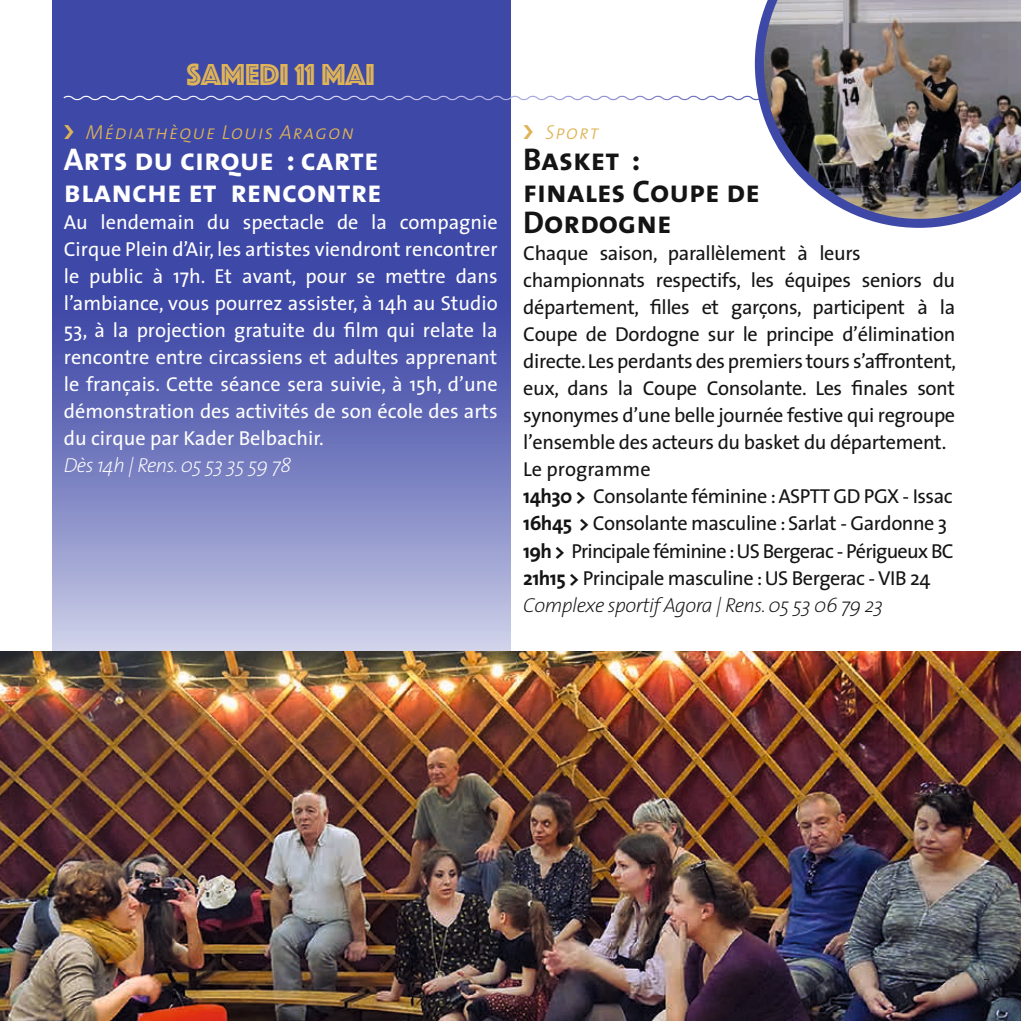
<style>
.page{position:relative;width:1021px;height:1021px;background:#fff}
.page>*{position:absolute;margin:0;border:0;box-sizing:border-box;transform-origin:0 0}
.t1{font:31.5px/31.5px "The Sans Bold Caps";color:#fff}
.t2{font:31.5px/31.5px "The Sans Bold Caps";color:#131413}
.t3{font:31.5px "Phosphate Inline";color:#dfb458}
.t4{font:20.25px/27px "The Sans";letter-spacing:-.02em;color:#131413}
.t5{font:20.25px/27px "The Sans";color:#fff;text-align:justify}
.t6{font:20.25px "The Sans Light Italic Caps";letter-spacing:.05em;color:#dfb458}
.t7{font:italic 200 20.25px "The Sans";letter-spacing:-.025em;color:#fff}
.t8{font:italic 200 13.5px "The Sans";color:#131413}
.s1{font-weight:700}
.s2{font-weight:200;font-style:italic}
</style>
<div class="page">
<svg style="left:52px;top:0;width:458px;height:652px;fill:#454fa9"></svg>
<img style="left:0;top:652px;width:1020px;height:368px">
<svg style="left:62px;top:94px;width:692px;height:8px"></svg>
<img style="left:754px;top:0;width:266px;height:228px">
<svg style="left:64px;top:125px;width:10px;height:14px"></svg>
<h1 class="t3" style="left:187px;top:52px;width:189px">SAMEDI 11 MAI</h1>
<p class="t6" style="left:86px;top:121px;width:270px">Médiathèque Louis Aragon</p>
<h1 class="t1" style="left:64px;top:143px;width:319px">Arts du cirque : carte blanche et rencontre</h1>
<p class="t5" style="left:64px;top:208px;width:435px">Au lendemain du spectacle de la compagnie Cirque Plein d’Air, les artistes viendront rencontrer le public à 17h. Et avant, pour se mettre dans l’ambiance, vous pourrez assister, à 14h au Studio 53, à la projection gratuite du film qui relate la rencontre entre circassiens et adultes apprenant le français. Cette séance sera suivie, à 15h, d’une démonstration des activités de son école des arts du cirque par Kader Belbachir.</p>
<p class="t7" style="left:64px;top:448px;width:229px">Dès 14h | Rens. 05 53 35 59 78</p>
<p class="t6" style="left:545px;top:121px;width:55px">Sport</p>
<h1 class="t2" style="left:523px;top:143px;width:238px">Basket :<br>finales Coupe de<br>Dordogne</h1>
<p class="t4" style="left:523px;top:239px;width:434px">Chaque saison, parallèlement à leurs championnats respectifs, les équipes seniors du département, filles et garçons, participent à la Coupe de Dordogne sur le principe d’élimination directe. Les perdants des premiers tours s’affrontent, eux, dans la Coupe Consolante. Les finales sont synonymes d’une belle journée festive qui regroupe l’ensemble des acteurs du basket du département.<br>Le programme<br><span class="s1">14h30 &gt;</span> Consolante féminine : ASPTT GD PGX - Issac <span class="s1">16h45 &gt;</span> Consolante masculine : Sarlat - Gardonne 3<br><span class="s1">19h &gt;</span> Principale féminine : US Bergerac - Périgueux BC <span class="s1">21h15 &gt;</span> Principale masculine : US Bergerac - VIB 24<br><span class="s2">Complexe sportif Agora | Rens. 05 53 06 79 23</span></p>
<p class="t8" style="left:982px;top:970px;width:8px">7</p>
</div>
